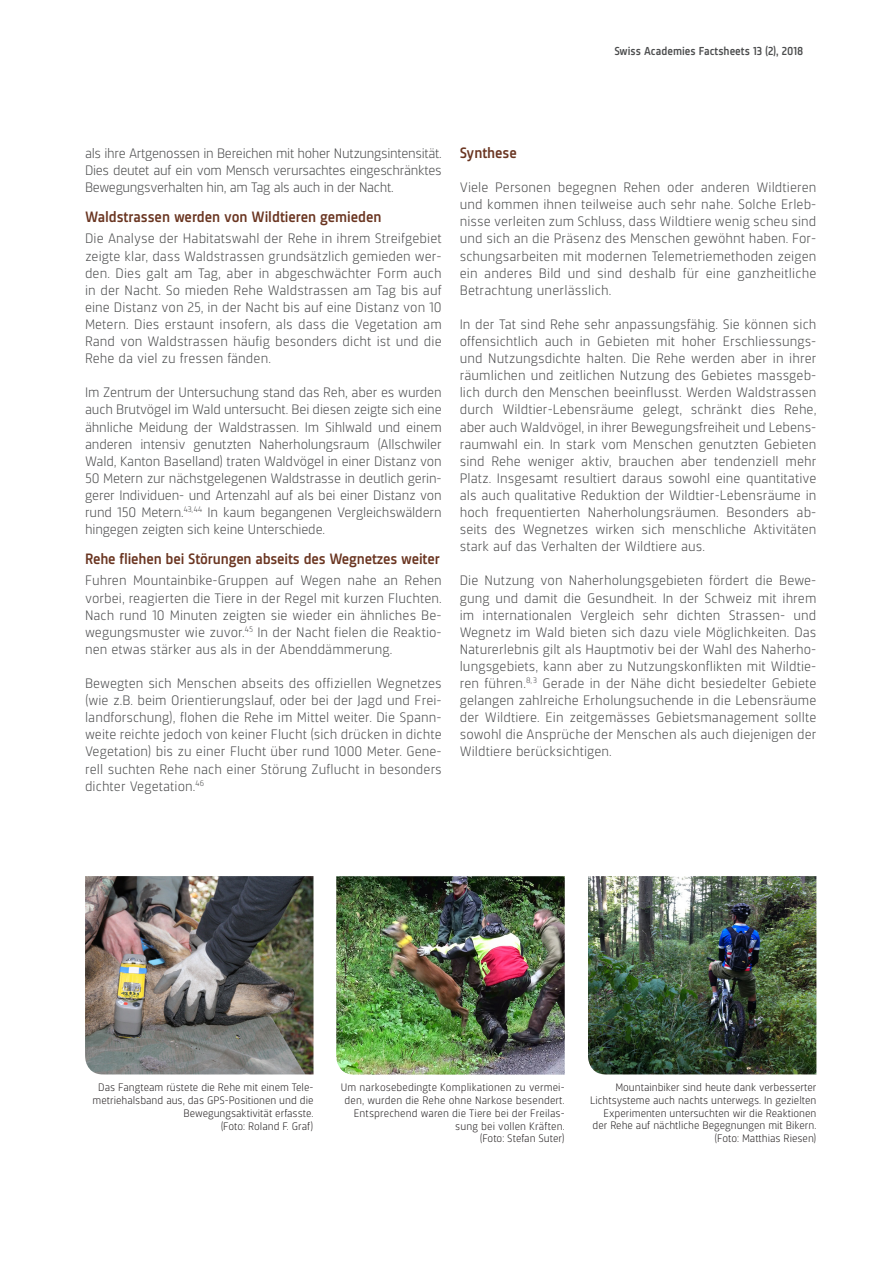
<style>
.page{position:relative;width:893px;height:1263px;background:#fff}
.page>*{position:absolute;margin:0;border:0;box-sizing:border-box;transform-origin:0 0}
.TITEL_XX{font:500 15.6px "Sinews Sans Pro";letter-spacing:-.01em;color:#6a3521}
.LAUFTEXT{font:300 14.25px/17.1px "Sinews Sans Pro";letter-spacing:.005em;color:#4b4c4d;text-align:justify;scale:1.04 1}
.t1{font:500 12px "Sinews Sans Pro";color:#4b4c4d}
.BILDBESCHREIBUNG{font:300 11.25px/12.8px "Sinews Sans Pro";color:#231f20;text-align:right}
</style>
<div class="page">
<img style="left:336px;top:876px;width:229px;height:198px">
<img style="left:85px;top:876px;width:228px;height:198px">
<img style="left:588px;top:876px;width:228px;height:198px">
<p class="t1" style="left:614px;top:44px;width:190px">Swiss Academies Factsheets 13 (2), 2018</p>
<p class="LAUFTEXT" style="left:85px;top:145px;width:344px">als ihre Artgenossen in Bereichen mit hoher Nutzungsintensität.<br>Dies deutet auf ein vom Mensch verursachtes eingeschränktes Bewegungsverhalten hin, am Tag als auch in der Nacht.</p>
<p class="TITEL_XX" style="left:85px;top:208px;width:298px">Waldstrassen werden von Wildtieren gemieden</p>
<p class="LAUFTEXT" style="left:85px;top:230px;width:344px">Die Analyse der Habitatswahl der Rehe in ihrem Streifgebiet zeigte klar, dass Waldstrassen grundsätzlich gemieden wer&shy;den. Dies galt am Tag, aber in abgeschwächter Form auch in der Nacht. So mieden Rehe Waldstrassen am Tag bis auf eine Distanz von 25, in der Nacht bis auf eine Distanz von 10<br>Metern. Dies erstaunt insofern, als dass die Vegetation am Rand von Waldstrassen häufig besonders dicht ist und die Rehe da viel zu fressen fänden.</p>
<p class="LAUFTEXT" style="left:85px;top:384px;width:344px">Im Zentrum der Untersuchung stand das Reh, aber es wurden auch Brutvögel im Wald untersucht. Bei diesen zeigte sich eine ähnliche Meidung der Waldstrassen. Im Sihlwald und einem anderen intensiv genutzten Naherholungsraum (Allschwiler Wald, Kanton Baselland) traten Waldvögel in einer Distanz von 50 Metern zur nächstgelegenen Waldstrasse in deutlich gerin&shy;gerer Individuen- und Artenzahl auf als bei einer Distanz von rund 150 Metern.<sup>43,44</sup> In kaum begangenen Vergleichswäldern hingegen zeigten sich keine Unterschiede.</p>
<p class="TITEL_XX" style="left:85px;top:550px;width:356px">Rehe fliehen bei Störungen abseits des Wegnetzes weiter</p>
<p class="LAUFTEXT" style="left:85px;top:572px;width:344px">Fuhren Mountainbike-Gruppen auf Wegen nahe an Rehen vorbei, reagierten die Tiere in der Regel mit kurzen Fluchten.<br>Nach rund 10 Minuten zeigten sie wieder ein ähnliches Be&shy;wegungsmuster wie zuvor.<sup>45</sup> In der Nacht fielen die Reaktio&shy;nen etwas stärker aus als in der Abenddämmerung.</p>
<p class="LAUFTEXT" style="left:85px;top:675px;width:344px">Bewegten sich Menschen abseits des offiziellen Wegnetzes (wie z.B. beim Orientierungslauf, oder bei der Jagd und Frei&shy;landforschung), flohen die Rehe im Mittel weiter. Die Spann&shy;weite reichte jedoch von keiner Flucht (sich drücken in dichte Vegetation) bis zu einer Flucht über rund 1000 Meter. Gene&shy;rell suchten Rehe nach einer Störung Zuflucht in besonders dichter Vegetation.<sup>46</sup></p>
<p class="TITEL_XX" style="left:460px;top:144px;width:59px">Synthese</p>
<p class="LAUFTEXT" style="left:460px;top:179px;width:344px">Viele Personen begegnen Rehen oder anderen Wildtieren und kommen ihnen teilweise auch sehr nahe. Solche Erleb&shy;nisse verleiten zum Schluss, dass Wildtiere wenig scheu sind und sich an die Präsenz des Menschen gewöhnt haben. For&shy;schungsarbeiten mit modernen Telemetriemethoden zeigen ein anderes Bild und sind deshalb für eine ganzheitliche Betrachtung unerlässlich.</p>
<p class="LAUFTEXT" style="left:460px;top:316px;width:344px">In der Tat sind Rehe sehr anpassungsfähig. Sie können sich offensichtlich auch in Gebieten mit hoher Erschliessungs&shy;und Nutzungsdichte halten. Die Rehe werden aber in ihrer räumlichen und zeitlichen Nutzung des Gebietes massgeb&shy;lich durch den Menschen beeinflusst. Werden Waldstrassen durch Wildtier-Lebensräume gelegt, schränkt dies Rehe, aber auch Waldvögel, in ihrer Bewegungsfreiheit und Lebens&shy;raumwahl ein. In stark vom Menschen genutzten Gebieten sind Rehe weniger aktiv, brauchen aber tendenziell mehr Platz. Insgesamt resultiert daraus sowohl eine quantitative als auch qualitative Reduktion der Wildtier-Lebensräume in hoch frequentierten Naherholungsräumen. Besonders ab&shy;seits des Wegnetzes wirken sich menschliche Aktivitäten stark auf das Verhalten der Wildtiere aus.</p>
<p class="LAUFTEXT" style="left:460px;top:572px;width:344px">Die Nutzung von Naherholungsgebieten fördert die Bewe&shy;gung und damit die Gesundheit. In der Schweiz mit ihrem im internationalen Vergleich sehr dichten Strassen- und Wegnetz im Wald bieten sich dazu viele Möglichkeiten. Das Naturerlebnis gilt als Hauptmotiv bei der Wahl des Naherho&shy;lungsgebiets, kann aber zu Nutzungskonflikten mit Wildtie&shy;ren führen.<sup>8,</sup> <sup>3</sup> Gerade in der Nähe dicht besiedelter Gebiete gelangen zahlreiche Erholungsuchende in die Lebensräume der Wildtiere. Ein zeitgemässes Gebietsmanagement sollte sowohl die Ansprüche der Menschen als auch diejenigen der Wildtiere berücksichtigen.</p>
<p class="BILDBESCHREIBUNG" style="left:93px;top:1081px;width:222px">Das Fangteam rüstete die Rehe mit einem Tele&shy;metriehalsband aus, das GPS-Positionen und die<br>Bewegungsaktivität erfasste.</p>
<p class="BILDBESCHREIBUNG" style="left:221px;top:1119px;width:94px">(Foto: Roland F. Graf)</p>
<p class="BILDBESCHREIBUNG" style="left:341px;top:1081px;width:225px">Um narkosebedingte Komplikationen zu vermei&shy;den, wurden die Rehe ohne Narkose besendert.<br>Entsprechend waren die Tiere bei der Freilas&shy;sung bei vollen Kräften.</p>
<p class="BILDBESCHREIBUNG" style="left:480px;top:1132px;width:86px">(Foto: Stefan Suter)</p>
<p class="BILDBESCHREIBUNG" style="left:590px;top:1081px;width:228px">Mountainbiker sind heute dank verbesserter Lichtsysteme auch nachts unterwegs. In gezielten Experimenten untersuchten wir die Reaktionen der Rehe auf nächtliche Begegnungen mit Bikern.</p>
<p class="BILDBESCHREIBUNG" style="left:715px;top:1132px;width:103px">(Foto: Matthias Riesen)</p>
</div>
